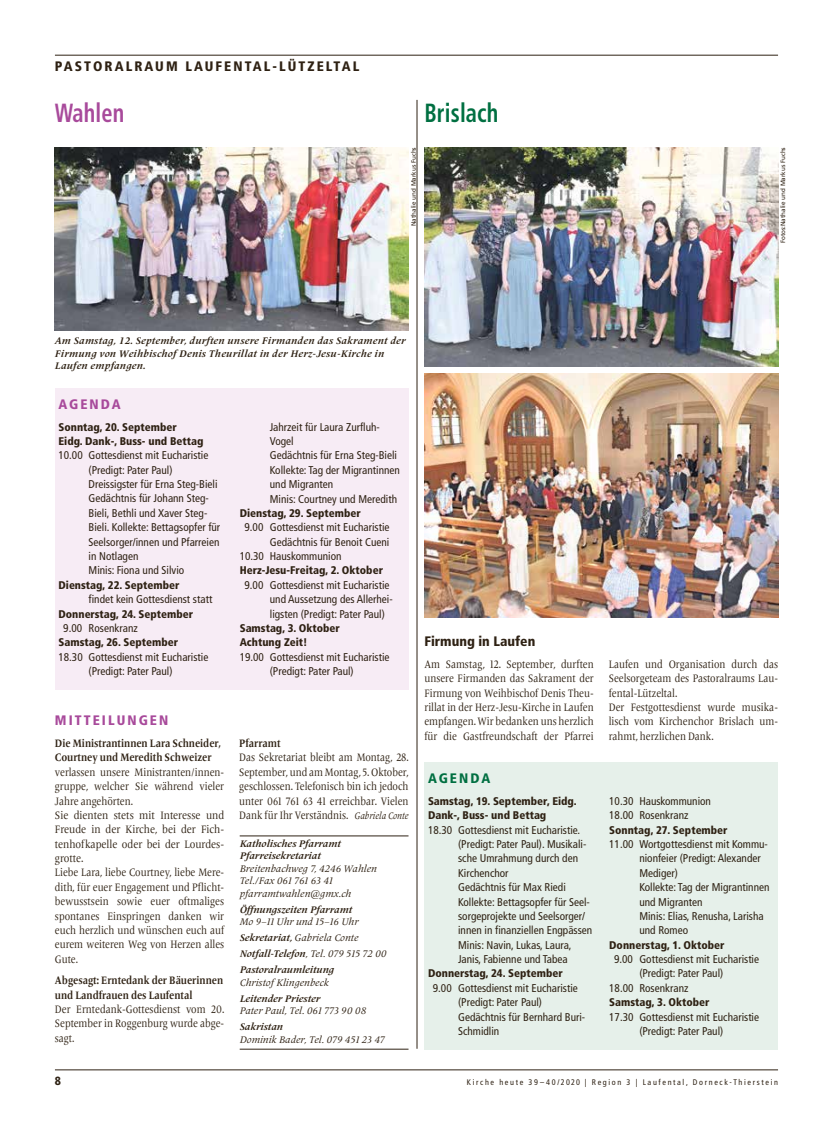
<style>
.page{position:relative;width:833px;height:1134px;background:#fff}
.page>*{position:absolute;margin:0;border:0;box-sizing:border-box;transform-origin:0 0}
.t1{font:700 condensed 26.25px "Frutiger";letter-spacing:.005em;color:#006f41;scale:.85 1}
.t2{font:700 condensed 26.25px "Frutiger";letter-spacing:.005em;color:#a84a9b;scale:.85 1}
.t3{font:900 condensed 13.75px "Frutiger";letter-spacing:.15em;color:#2e2113}
.t4{font:900 condensed 13.75px "Frutiger";letter-spacing:.15em;color:#a84a9b}
.t5{font:900 condensed 13.75px "Frutiger";color:#2e2113}
.t6{font:900 condensed 13.75px "Frutiger";letter-spacing:.15em;color:#006f41}
.t7{font:900 condensed 11.88px "Frutiger";color:#2e2113}
.t8{font:condensed 11.25px/14.4px "Frutiger";color:#2e2113}
.t9{font:11.25px/14.4px "Frutiger Serif LT Pro";color:#2e2113;text-align:justify;scale:.85 1}
.t10{font:700 11.25px/14.4px "Frutiger Serif LT Pro";color:#2e2113;scale:.85 1}
.t11{font:900 condensed 11.12px/14.4px "Frutiger";color:#2e2113}
.t12{font:italic 10px/16px "Frutiger Serif LT Pro";color:#2e2113}
.t13{font:italic 700 10px/12.5px "Frutiger Serif LT Pro";letter-spacing:.025em;color:#2e2113}
.t14{font:italic 700 10px/12.5px "Frutiger Serif LT Pro";color:#2e2113}
.t15{font:condensed 8.12px "Frutiger";letter-spacing:.2em;color:#2e2113}
.t16{font:6.25px "Frutiger";color:#2e2113}
.s1{font-style:italic;font-size:10px}
.s2{font-weight:700}
</style>
<div class="page">
<hr style="left:55px;top:1070px;width:723px;height:1px;background:#2e2113">
<img style="left:424px;top:147px;width:354px;height:219px">
<img style="left:424px;top:373px;width:354px;height:245px">
<hr style="left:55px;top:55px;width:723px;height:1px;background:#2e2113">
<hr style="left:417px;top:100px;width:1px;height:949px;background:#2e2113">
<div style="left:55px;top:388px;width:353px;height:301px;background:#f7ecf5"></div>
<div style="left:424px;top:762px;width:354px;height:287px;background:#e6f0ea"></div>
<img style="left:55px;top:148px;width:353px;height:182px">
<hr style="left:240px;top:836px;width:168px;height:1px;background:#2e2113">
<hr style="left:240px;top:1049px;width:168px;height:1px;background:#2e2113">
<p class="t3" style="left:55px;top:58px;width:306px">PASTORALRAUM LAUFENTAL-LÜTZELTAL</p>
<h1 class="t2" style="left:55px;top:97px;width:83px">Wahlen</h1>
<p class="t16" style="left:410px;top:226px;width:80px;rotate:-90deg">Nathalie und Markus Fuchs</p>
<h1 class="t1" style="left:424px;top:97px;width:89px">Brislach</h1>
<p class="t16" style="left:779px;top:243px;width:98px;rotate:-90deg">Fotos:Nathalie und Markus Fuchs</p>
<p class="t13" style="left:55px;top:335px;width:352px">Am Samstag, 12. September, durften unsere Firmanden das Sakrament der<br>Firmung von Weihbischof Denis Theurillat in der Herz-Jesu-Kirche in<br>Laufen empfangen.</p>
<p class="t4" style="left:58px;top:396px;width:64px">AGENDA</p>
<p class="t11" style="left:58px;top:419px;width:147px">Sonntag, 20. September<br>Eidg. Dank-, Buss- und Bettag</p>
<p class="t8" style="left:89px;top:448px;width:133px;text-indent:-30px">10.00 Gottesdienst mit Eucharistie (Predigt: Pater Paul)<br>Dreissigster für Erna Steg-Bieli<br>Gedächtnis für Johann Steg-<br>Bieli, Bethli und Xaver Steg-<br>Bieli. Kollekte: Bettagsopfer für<br>Seelsorger/innen und Pfarreien in Notlagen<br>Minis: Fiona und Silvio</p>
<p class="t11" style="left:58px;top:578px;width:123px">Dienstag, 22. September</p>
<p class="t8" style="left:89px;top:592px;width:125px">findet kein Gottesdienst statt</p>
<p class="t11" style="left:58px;top:606px;width:136px">Donnerstag, 24. September</p>
<p class="t8" style="left:63px;top:621px;width:76px">9.00 Rosenkranz</p>
<p class="t11" style="left:58px;top:635px;width:121px">Samstag, 26. September</p>
<p class="t8" style="left:58px;top:650px;width:151px;text-align:center">18.30 Gottesdienst mit Eucharistie (Predigt: Pater Paul)</p>
<p class="t8" style="left:270px;top:420px;width:132px">Jahrzeit für Laura Zurfluh-<br>Vogel<br>Gedächtnis für Erna Steg-Bieli<br>Kollekte: Tag der Migrantinnen und Migranten<br>Minis: Courtney und Meredith</p>
<p class="t11" style="left:240px;top:506px;width:123px">Dienstag, 29. September</p>
<p class="t8" style="left:244px;top:520px;width:147px">9.00 Gottesdienst mit Eucharistie</p>
<p class="t8" style="left:270px;top:535px;width:121px">Gedächtnis für Benoit Cueni</p>
<p class="t8" style="left:240px;top:549px;width:103px">10.30 Hauskommunion</p>
<p class="t11" style="left:240px;top:563px;width:145px">Herz-Jesu-Freitag, 2. Oktober</p>
<p class="t8" style="left:270px;top:578px;width:124px;text-indent:-25px">9.00 Gottesdienst mit Eucharistie und Aussetzung des Allerhei&shy;ligsten (Predigt: Pater Paul)</p>
<p class="t11" style="left:240px;top:621px;width:102px">Samstag, 3. Oktober<br>Achtung Zeit!</p>
<p class="t8" style="left:240px;top:650px;width:151px;text-align:center">19.00 Gottesdienst mit Eucharistie (Predigt: Pater Paul)</p>
<p class="t4" style="left:55px;top:712px;width:115px">MITTEILUNGEN</p>
<p class="t10" style="left:55px;top:736px;width:197px">Die Ministrantinnen Lara Schneider,<br>Courtney und Meredith Schweizer</p>
<p class="t9" style="left:55px;top:765px;width:201px;text-align:left">verlassen unsere Ministranten/innen&shy;gruppe, welcher Sie während vieler<br>Jahre angehörten.<br>Sie dienten stets mit Interesse und<br>Freude in der Kirche, bei der Fich&shy;tenhofkapelle oder bei der Lourdes&shy;grotte.<br>Liebe Lara, liebe Courtney, liebe Mere&shy;dith, für euer Engagement und Pflicht&shy;bewusstsein sowie euer oftmaliges spontanes Einspringen danken wir euch herzlich und wünschen euch auf eurem weiteren Weg von Herzen alles<br>Gute.</p>
<p class="t10" style="left:55px;top:973px;width:199px">Abgesagt: Erntedank der Bäuerinnen und Landfrauen des Laufental</p>
<p class="t9" style="left:55px;top:1002px;width:201px">Der Erntedank-Gottesdienst vom 20.<br>September in Roggenburg wurde abge&shy;sagt.</p>
<p class="t10" style="left:239px;top:736px;width:50px">Pfarramt</p>
<p class="t9" style="left:239px;top:750px;width:201px">Das Sekretariat bleibt am Montag, 28.<br>September, und am Montag, 5. Oktober, geschlossen. Telefonisch bin ich jedoch unter 061 761 63 41 erreichbar. Vielen Dank für Ihr Verständnis. <span class="s1">Gabriela Conte</span></p>
<p class="t14" style="left:240px;top:837px;width:103px">Katholisches Pfarramt<br>Pfarreisekretariat</p>
<p class="t12" style="left:240px;top:862px;width:139px;line-height:12.5px">Breitenbachweg 7, 4246 Wahlen<br>Tel./Fax 061 761 63 41 pfarramtwahlen@gmx.ch</p>
<p class="t14" style="left:240px;top:903px;width:114px">Öffnungszeiten Pfarramt</p>
<p class="t12" style="left:240px;top:914px;width:148px">Mo 9–11 Uhr und 15–16 Uhr<br><span class="s2">Sekretariat,</span> Gabriela Conte<br><span class="s2">Notfall-Telefon</span>, Tel. 079 515 72 00<br><span class="s2">Pastoralraumleitung</span></p>
<p class="t12" style="left:240px;top:974px;width:91px">Christof Klingenbeck</p>
<p class="t14" style="left:240px;top:992px;width:82px">Leitender Priester</p>
<p class="t12" style="left:240px;top:1003px;width:128px">Pater Paul, Tel. 061 773 90 08</p>
<p class="t14" style="left:240px;top:1021px;width:45px">Sakristan</p>
<p class="t12" style="left:240px;top:1031px;width:147px">Dominik Bader, Tel. 079 451 23 47</p>
<p class="t5" style="left:424px;top:633px;width:112px">Firmung in Laufen</p>
<p class="t9" style="left:424px;top:657px;width:201px">Am Samstag, 12. September, durften unsere Firmanden das Sakrament der Firmung von Weihbischof Denis Theu&shy;rillat in der Herz-Jesu-Kirche in Laufen empfangen. Wir bedanken uns herzlich für die Gastfreundschaft der Pfarrei</p>
<p class="t9" style="left:609px;top:657px;width:201px;text-align:left">Laufen und Organisation durch das<br>Seelsorgeteam des Pastoralraums Lau&shy;fental-Lützeltal.<br>Der Festgottesdienst wurde musika&shy;lisch vom Kirchenchor Brislach um&shy;rahmt, herzlichen Dank.</p>
<p class="t6" style="left:428px;top:770px;width:64px">AGENDA</p>
<p class="t11" style="left:428px;top:794px;width:150px">Samstag, 19. September, Eidg.<br>Dank-, Buss- und Bettag</p>
<p class="t8" style="left:458px;top:823px;width:136px;text-indent:-30px">18.30 Gottesdienst mit Eucharistie. (Predigt: Pater Paul). Musikali&shy;sche Umrahmung durch den<br>Kirchenchor<br>Gedächtnis für Max Riedi<br>Kollekte: Bettagsopfer für Seel&shy;sorgeprojekte und Seelsorger/ innen in finanziellen Engpässen<br>Minis: Navin, Lukas, Laura,<br>Janis, Fabienne und Tabea</p>
<p class="t11" style="left:428px;top:966px;width:136px">Donnerstag, 24. September</p>
<p class="t8" style="left:458px;top:981px;width:129px;text-indent:-25px">9.00 Gottesdienst mit Eucharistie (Predigt: Pater Paul)<br>Gedächtnis für Bernhard Buri-<br>Schmidlin</p>
<p class="t8" style="left:609px;top:794px;width:103px">10.30 Hauskommunion<br>18.00 Rosenkranz</p>
<p class="t11" style="left:609px;top:823px;width:120px">Sonntag, 27. September</p>
<p class="t8" style="left:639px;top:837px;width:132px;text-indent:-30px">11.00 Wortgottesdienst mit Kommu&shy;nionfeier (Predigt: Alexander<br>Mediger)<br>Kollekte: Tag der Migrantinnen und Migranten<br>Minis: Elias, Renusha, Larisha und Romeo</p>
<p class="t11" style="left:609px;top:938px;width:117px">Donnerstag, 1. Oktober</p>
<p class="t8" style="left:614px;top:952px;width:147px">9.00 Gottesdienst mit Eucharistie</p>
<p class="t8" style="left:639px;top:966px;width:85px">(Predigt: Pater Paul)</p>
<p class="t8" style="left:609px;top:981px;width:81px">18.00 Rosenkranz</p>
<p class="t11" style="left:609px;top:995px;width:102px">Samstag, 3. Oktober</p>
<p class="t8" style="left:609px;top:1009px;width:151px;text-align:center">17.30 Gottesdienst mit Eucharistie (Predigt: Pater Paul)</p>
<p class="t7" style="left:55px;top:1074px;width:8px">8</p>
<p class="t15" style="left:467px;top:1077px;width:312px">Kirche heute 39–40/2020 | Region 3 | Laufental, Dorneck-Thierstein</p>
</div>
